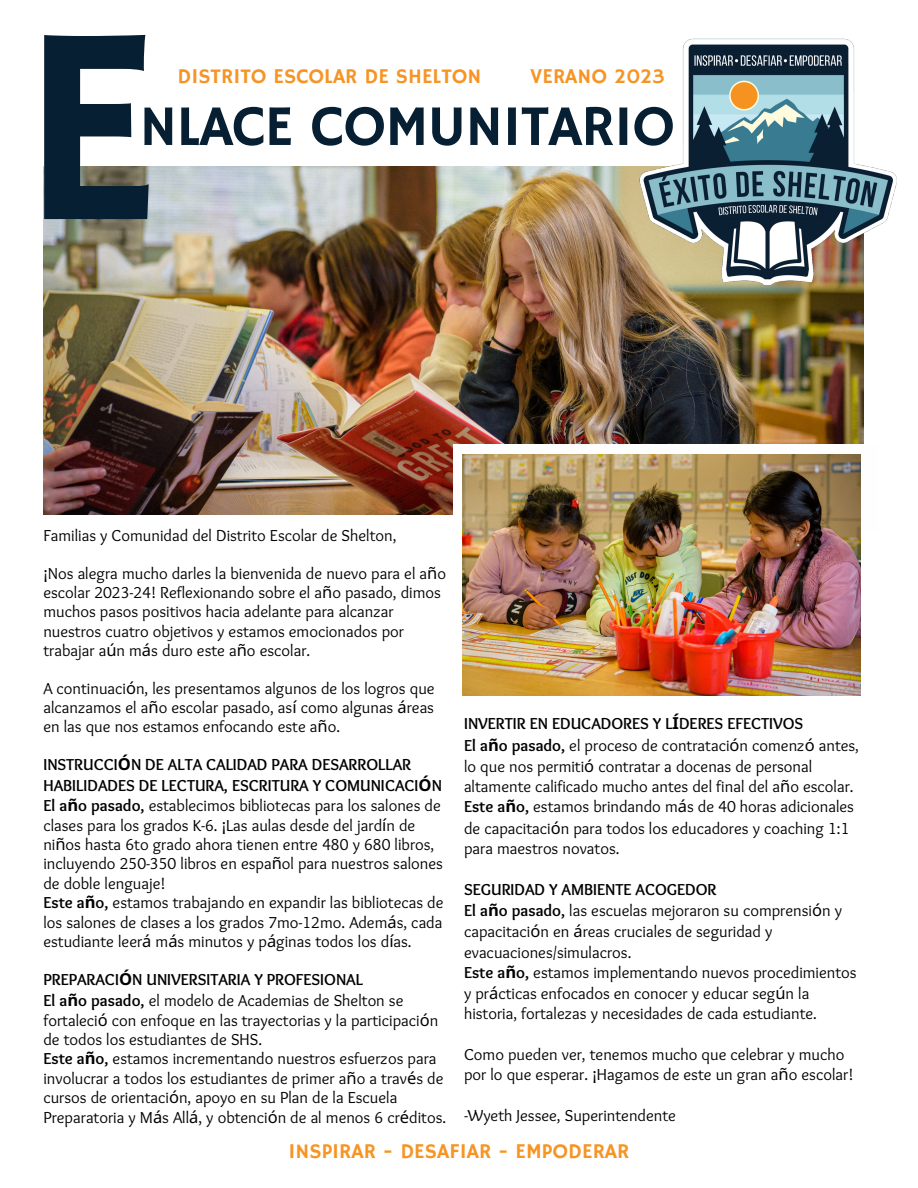
<style>
.page{position:relative;width:918px;height:1188px;background:#fff}
.page>*{position:absolute;margin:0;border:0;box-sizing:border-box;transform-origin:0 0}
.t1{font:281.85px "Hammersmith One";color:#071f32}
.t2{font:57.6px "Hammersmith One";letter-spacing:-.015em;color:#071f32}
.t3{font:21px "Hammersmith One";color:#f69424}
.t4{font:16.5px/20.9px "Sukar Regular";color:#000}
.t5{font:700 16.5px/20.2px "Sukar";color:#000}
.s1{font-family:"Noto Sans"}
.s2{font-family:"Sukar";font-weight:700}
.s3{font-family:"Noto Sans";font-weight:700}
</style>
<div class="page">
<img style="left:43px;top:166px;width:821px;height:349px">
<img style="left:635px;top:38px;width:262px;height:255px">
<div style="left:453px;top:444px;width:425px;height:87px;background:#fefefe"></div>
<img style="left:463px;top:455px;width:398px;height:241px">
<p class="t1" style="left:21px;top:-35px;width:142px">E</p>
<p class="t3" style="left:177px;top:64px;width:306px">DISTRITO ESCOLAR DE SHELTON</p>
<p class="t3" style="left:530px;top:64px;width:136px">VERANO 2023</p>
<p class="t2" style="left:139px;top:93px;width:537px">NLACE COMUNITARIO</p>
<p class="t4" style="left:43px;top:526px;width:355px">Familias y Comunidad del Distrito Escolar de Shelton,</p>
<p class="t4" style="left:43px;top:565px;width:404px;line-height:19.2px"><span class="s1">¡</span>Nos alegra mucho darles la bienvenida de nuevo para el a<span class="s1">ñ</span>o escolar 2023-24! Reflexionando sobre el a<span class="s1">ñ</span>o pasado, dimos muchos pasos positivos hacia adelante para alcanzar nuestros cuatro objetivos y estamos emocionados por trabajar a<span class="s1">ú</span>n m<span class="s1">á</span>s duro este a<span class="s1">ñ</span>o escolar.</p>
<p class="t4" style="left:43px;top:680px;width:393px;line-height:19.2px;text-align:justify">A continuaci<span class="s1">ó</span>n, les presentamos algunos de los logros que alcanzamos el a<span class="s1">ñ</span>o escolar pasado, as<span class="s1">í</span> como algunas <span class="s1">á</span>reas en las que nos estamos enfocando este a<span class="s1">ñ</span>o.</p>
<p class="t5" style="left:43px;top:756px;width:400px">INSTRUCCI<span class="s1">Ó</span>N DE ALTA CALIDAD PARA DESARROLLAR<br>HABILIDADES DE LECTURA, ESCRITURA Y COMUNICACI<span class="s1">Ó</span>N</p>
<p class="t4" style="left:43px;top:797px;width:401px;line-height:19.4px"><span class="s2">El a</span><span class="s3">ñ</span><span class="s2">o pasado,</span> establecimos bibliotecas para los salones de clases para los grados K-6. <span class="s1">¡</span>Las aulas desde del jard<span class="s1">í</span>n de ni<span class="s1">ñ</span>os hasta 6to grado ahora tienen entre 480 y 680 libros, incluyendo 250-350 libros en espa<span class="s1">ñ</span>ol para nuestros salones de doble lenguaje!</p>
<p class="t4" style="left:43px;top:894px;width:402px;line-height:19.6px;text-align:justify"><span class="s2">Este a</span><span class="s3">ñ</span><span class="s2">o,</span> estamos trabajando en expandir las bibliotecas de los salones de clases a los grados 7mo-12mo. Adem<span class="s1">á</span>s, cada estudiante leer<span class="s1">á</span> m<span class="s1">á</span>s minutos y p<span class="s1">á</span>ginas todos los d<span class="s1">í</span>as.</p>
<p class="t5" style="left:43px;top:971px;width:321px">PREPARACI<span class="s1">Ó</span>N UNIVERSITARIA Y PROFESIONAL</p>
<p class="t4" style="left:43px;top:991px;width:396px;line-height:19.6px"><span class="s2">El a</span><span class="s3">ñ</span><span class="s2">o pasado,</span> el modelo de Academias de Shelton se fortaleci<span class="s1">ó</span> con enfoque en las trayectorias y la participaci<span class="s1">ó</span>n de todos los estudiantes de SHS.</p>
<p class="t4" style="left:43px;top:1050px;width:404px;line-height:19.5px"><span class="s2">Este a</span><span class="s3">ñ</span><span class="s2">o,</span> estamos incrementando nuestros esfuerzos para involucrar a todos los estudiantes de primer a<span class="s1">ñ</span>o a trav<span class="s1">é</span>s de cursos de orientaci<span class="s1">ó</span>n, apoyo en su Plan de la Escuela Preparatoria y M<span class="s1">á</span>s All<span class="s1">á</span>, y obtenci<span class="s1">ó</span>n de al menos 6 cr<span class="s1">é</span>ditos.</p>
<p class="t5" style="left:464px;top:715px;width:341px">INVERTIR EN EDUCADORES Y L<span class="s1">Í</span>DERES EFECTIVOS</p>
<p class="t4" style="left:464px;top:736px;width:397px"><span class="s2">El a</span><span class="s3">ñ</span><span class="s2">o pasado,</span> el proceso de contrataci<span class="s1">ó</span>n comenz<span class="s1">ó</span> antes, lo que nos permiti<span class="s1">ó</span> contratar a docenas de personal altamente calificado mucho antes del final del a<span class="s1">ñ</span>o escolar.</p>
<p class="t4" style="left:464px;top:798px;width:392px"><span class="s2">Este a</span><span class="s3">ñ</span><span class="s2">o,</span> estamos brindando m<span class="s1">á</span>s de 40 horas adicionales de capacitaci<span class="s1">ó</span>n para todos los educadores y coaching 1:1 para maestros novatos.</p>
<p class="t5" style="left:464px;top:880px;width:254px">SEGURIDAD Y AMBIENTE ACOGEDOR</p>
<p class="t4" style="left:464px;top:901px;width:379px"><span class="s2">El a</span><span class="s3">ñ</span><span class="s2">o pasado,</span> las escuelas mejoraron su comprensi<span class="s1">ó</span>n y capacitaci<span class="s1">ó</span>n en <span class="s1">á</span>reas cruciales de seguridad y evacuaciones/simulacros.</p>
<p class="t4" style="left:464px;top:963px;width:394px"><span class="s2">Este a</span><span class="s3">ñ</span><span class="s2">o,</span> estamos implementando nuevos procedimientos y pr<span class="s1">á</span>cticas enfocados en conocer y educar seg<span class="s1">ú</span>n la historia, fortalezas y necesidades de cada estudiante.</p>
<p class="t4" style="left:464px;top:1046px;width:391px;line-height:20.2px">Como pueden ver, tenemos mucho que celebrar y mucho por lo que esperar. <span class="s1">¡</span>Hagamos de este un gran a<span class="s1">ñ</span>o escolar!</p>
<p class="t4" style="left:464px;top:1106px;width:213px">-Wyeth Jessee, Superintendente</p>
<p class="t3" style="left:289px;top:1139px;width:342px">INSPIRAR - DESAFIAR - EMPODERAR</p>
</div>
